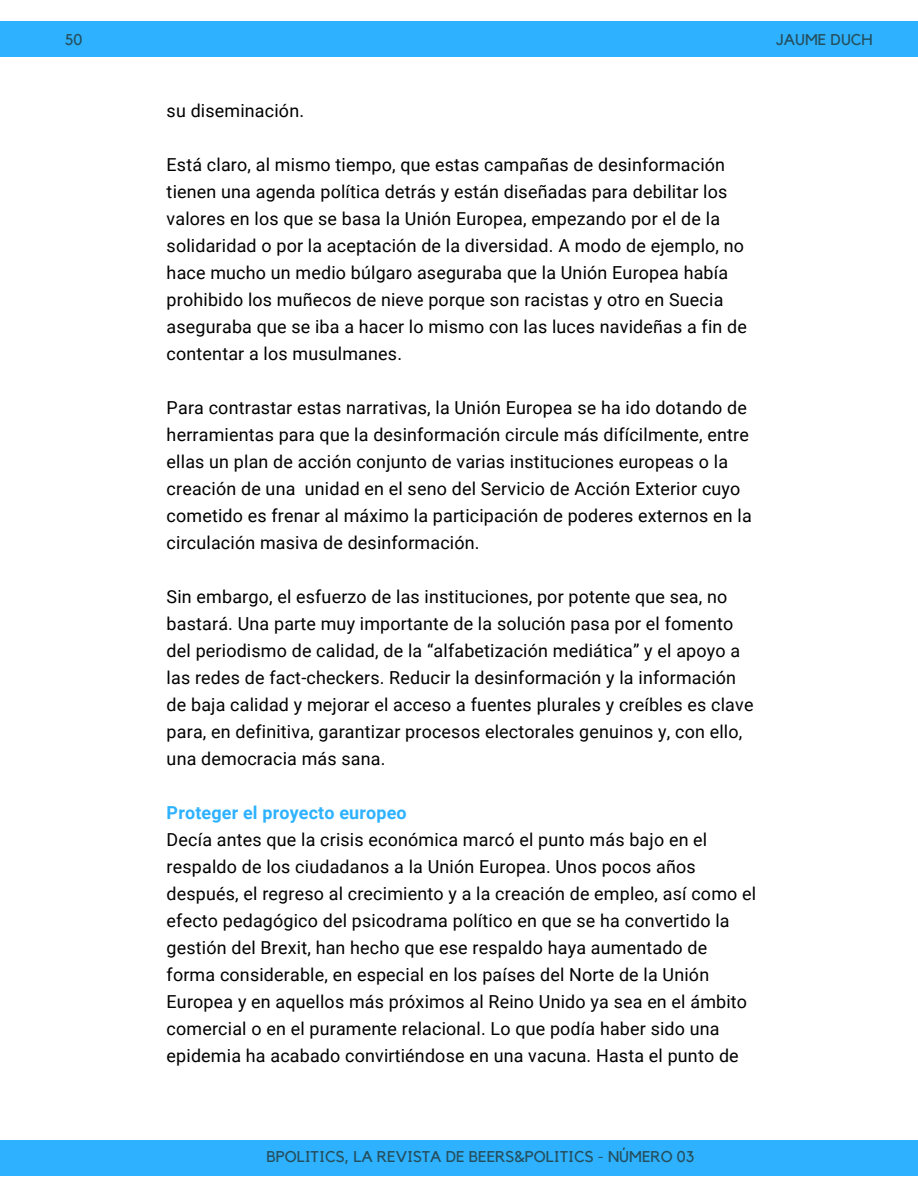
<style>
.page{position:relative;width:918px;height:1188px;background:#fff}
.page>*{position:absolute;margin:0;border:0;box-sizing:border-box;transform-origin:0 0}
.t1{font:17.85px/27px "Roboto";letter-spacing:.01em;color:#000}
.t2{font:700 17.85px "Roboto";letter-spacing:.01em;color:#2eb2ff}
.t3{font:15.6px "Kollektif";color:#254f5e}
</style>
<div class="page">
<div style="left:0;top:21px;width:918px;height:35px;background:#2eb2ff"></div>
<div style="left:0;top:1140px;width:918px;height:35px;background:#2eb2ff"></div>
<p class="t3" style="left:65px;top:33px;width:19px">50</p>
<p class="t3" style="left:776px;top:32px;width:98px">JAUME DUCH</p>
<p class="t1" style="left:167px;top:97px;width:139px">su diseminación.</p>
<p class="t1" style="left:167px;top:151px;width:582px">Está claro, al mismo tiempo, que estas campañas de desinformación tienen una agenda política detrás y están diseñadas para debilitar los valores en los que se basa la Unión Europea, empezando por el de la solidaridad o por la aceptación de la diversidad. A modo de ejemplo, no hace mucho un medio búlgaro aseguraba que la Unión Europea había prohibido los muñecos de nieve porque son racistas y otro en Suecia aseguraba que se iba a hacer lo mismo con las luces navideñas a fin de contentar a los musulmanes.</p>
<p class="t1" style="left:167px;top:394px;width:587px">Para contrastar estas narrativas, la Unión Europea se ha ido dotando de herramientas para que la desinformación circule más difícilmente, entre ellas un plan de acción conjunto de varias instituciones europeas o la creación de una unidad en el seno del Servicio de Acción Exterior cuyo cometido es frenar al máximo la participación de poderes externos en la circulación masiva de desinformación.</p>
<p class="t1" style="left:167px;top:583px;width:588px">Sin embargo, el esfuerzo de las instituciones, por potente que sea, no bastará. Una parte muy importante de la solución pasa por el fomento del periodismo de calidad, de la “alfabetización mediática” y el apoyo a las redes de fact-checkers. Reducir la desinformación y la información de baja calidad y mejorar el acceso a fuentes plurales y creíbles es clave para, en definitiva, garantizar procesos electorales genuinos y, con ello, una democracia más sana.</p>
<p class="t2" style="left:167px;top:802px;width:241px">Proteger el proyecto europeo</p>
<p class="t1" style="left:167px;top:826px;width:591px">Decía antes que la crisis económica marcó el punto más bajo en el respaldo de los ciudadanos a la Unión Europea. Unos pocos años después, el regreso al crecimiento y a la creación de empleo, así como el efecto pedagógico del psicodrama político en que se ha convertido la gestión del Brexit, han hecho que ese respaldo haya aumentado de forma considerable, en especial en los países del Norte de la Unión Europea y en aquellos más próximos al Reino Unido ya sea en el ámbito comercial o en el puramente relacional. Lo que podía haber sido una epidemia ha acabado convirtiéndose en una vacuna. Hasta el punto de</p>
<p class="t3" style="left:267px;top:1149px;width:429px">BPOLITICS, LA REVISTA DE BEERS&amp;POLITICS - NÚMERO 03</p>
</div>
